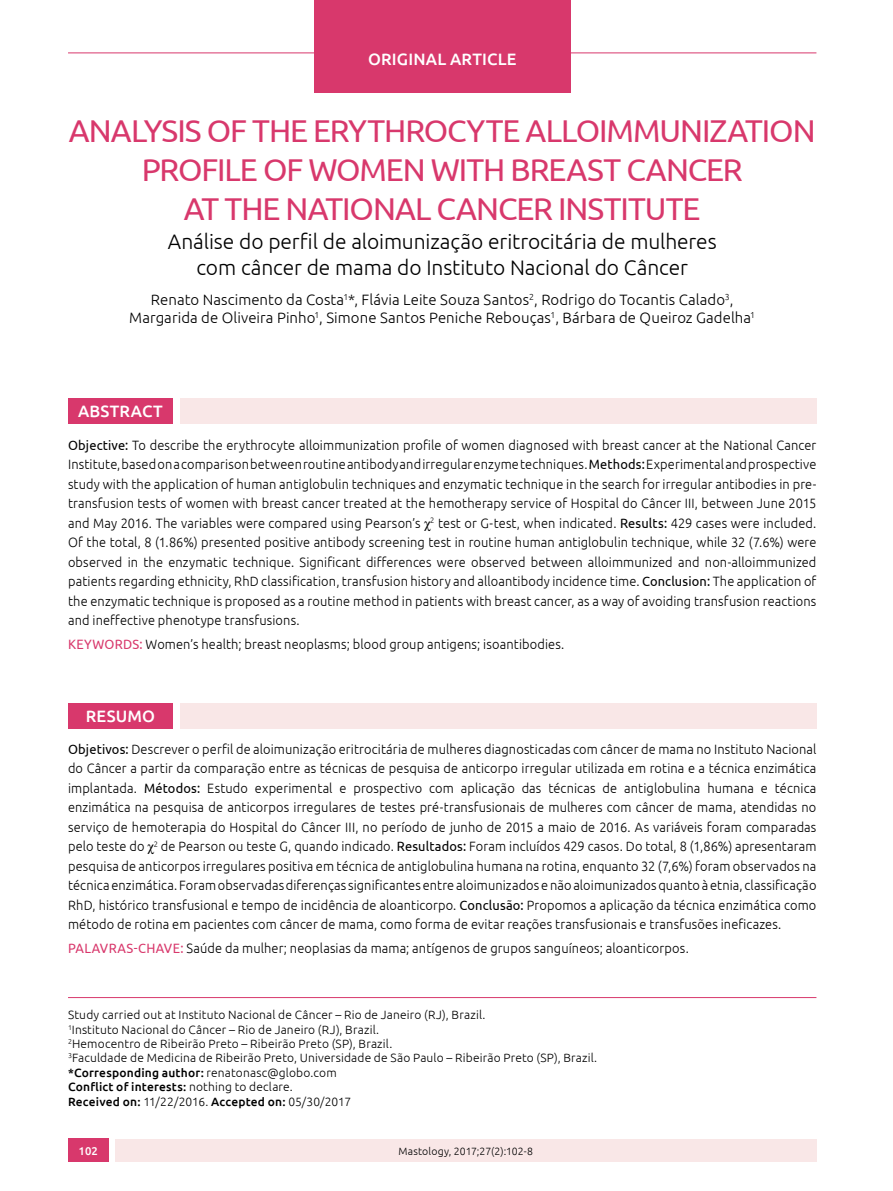
<style>
.page{position:relative;width:893px;height:1191px;background:#fff}
.page>*{position:absolute;margin:0;border:0;box-sizing:border-box;transform-origin:0 0}
.t1{font:31.5px/39px "Ubuntu";letter-spacing:-.03em;color:#d8386c;text-align:center}
.t2{font:300 21px/25.2px "Ubuntu";letter-spacing:-.005em;color:#000;text-align:center}
.t3{font:500 16.5px "Ubuntu";letter-spacing:.01em;color:#fff}
.t4{font:300 15px/18px "Ubuntu";letter-spacing:.005em;color:#000;text-align:center}
.t5{font:300 13.5px/19.5px "Ubuntu";letter-spacing:.01em;color:#000;text-align:justify;scale:.95 1}
.t6{font:300 12px/14.4px "Ubuntu";letter-spacing:.015em;color:#000}
.t7{font:500 11.25px "Ubuntu";color:#fff}
.t8{font:300 10.5px "Ubuntu";letter-spacing:.015em;color:#000}
.s1{font-weight:400}
.s2{font-weight:400;color:#d8386c}
.s3{font-weight:500}
</style>
<div class="page">
<div style="left:68px;top:1138px;width:40px;height:24px;background:#d8386c"></div>
<div style="left:115px;top:1139px;width:701px;height:23px;background:#f9e7e7"></div>
<hr style="left:68px;top:53px;width:748px;height:1px;background:#d8386c">
<hr style="left:68px;top:997px;width:748px;height:1px;background:#d8386c">
<div style="left:68px;top:702px;width:105px;height:26px;background:#d8386c"></div>
<div style="left:180px;top:702px;width:636px;height:26px;background:#f9e7e7"></div>
<div style="left:68px;top:398px;width:105px;height:26px;background:#d8386c"></div>
<div style="left:180px;top:398px;width:636px;height:26px;background:#f9e7e7"></div>
<div style="left:314px;top:0;width:256px;height:92px;background:#d8386c"></div>
<p class="t3" style="left:368px;top:49px;width:150px">ORIGINAL ARTICLE</p>
<h1 class="t1" style="left:69px;top:110px;width:748px">ANALYSIS OF THE ERYTHROCYTE ALLOIMMUNIZATION<br>PROFILE OF WOMEN WITH BREAST CANCER<br>AT THE NATIONAL CANCER INSTITUTE</h1>
<h2 class="t2" style="left:168px;top:229px;width:550px">Análise do perfil de aloimunização eritrocitária de mulheres com câncer de mama do Instituto Nacional do Câncer</h2>
<p class="t4" style="left:129px;top:290px;width:627px">Renato Nascimento da Costa<sup>1</sup>*, Flávia Leite Souza Santos<sup>2</sup>, Rodrigo do Tocantis Calado<sup>3</sup>,<br>Margarida de Oliveira Pinho<sup>1</sup>, Simone Santos Peniche Rebouças<sup>1</sup>, Bárbara de Queiroz Gadelha<sup>1</sup></p>
<p class="t3" style="left:78px;top:401px;width:86px">ABSTRACT</p>
<p class="t5" style="left:68px;top:435px;width:789px"><span class="s1">Objective:</span> To describe the erythrocyte alloimmunization profile of women diagnosed with breast cancer at the National Cancer Institute, based on a comparison between routine antibody and irregular enzyme techniques. <span class="s1">Methods:</span> Experimental and prospective study with the application of human antiglobulin techniques and enzymatic technique in the search for irregular antibodies in pre&shy;transfusion tests of women with breast cancer treated at the hemotherapy service of Hospital do Câncer III, between June 2015 and May 2016. The variables were compared using Pearson’s <sup>2</sup> test or G-test, when indicated. <span class="s1">Results:</span> 429 cases were included.<br>Of the total, 8 (1.86%) presented positive antibody screening test in routine human antiglobulin technique, while 32 (7.6%) were observed in the enzymatic technique. Significant differences were observed between alloimmunized and non-alloimmunized patients regarding ethnicity, RhD classification, transfusion history and alloantibody incidence time. <span class="s1">Conclusion:</span> The application of the enzymatic technique is proposed as a routine method in patients with breast cancer, as a way of avoiding transfusion reactions and ineffective phenotype transfusions.</p>
<p class="t5" style="left:68px;top:634px;width:524px"><span class="s2">KEYWORDS:</span> Women’s health; breast neoplasms; blood group antigens; isoantibodies.</p>
<p class="t3" style="left:86px;top:705px;width:71px">RESUMO</p>
<p class="t5" style="left:68px;top:739px;width:789px"><span class="s1">Objetivos:</span> Descrever o perfil de aloimunização eritrocitária de mulheres diagnosticadas com câncer de mama no Instituto Nacional do Câncer a partir da comparação entre as técnicas de pesquisa de anticorpo irregular utilizada em rotina e a técnica enzimática implantada. <span class="s1">Métodos:</span> Estudo experimental e prospectivo com aplicação das técnicas de antiglobulina humana e técnica enzimática na pesquisa de anticorpos irregulares de testes pré-transfusionais de mulheres com câncer de mama, atendidas no serviço de hemoterapia do Hospital do Câncer III, no período de junho de 2015 a maio de 2016. As variáveis foram comparadas pelo teste do <sup>2</sup> de Pearson ou teste G, quando indicado. <span class="s1">Resultados:</span> Foram incluídos 429 casos. Do total, 8 (1,86%) apresentaram pesquisa de anticorpos irregulares positiva em técnica de antiglobulina humana na rotina, enquanto 32 (7,6%) foram observados na técnica enzimática. Foram observadas diferenças significantes entre aloimunizados e não aloimunizados quanto à etnia, classificação RhD, histórico transfusional e tempo de incidência de aloanticorpo. <span class="s1">Conclusão:</span> Propomos a aplicação da técnica enzimática como método de rotina em pacientes com câncer de mama, como forma de evitar reações transfusionais e transfusões ineficazes.</p>
<p class="t5" style="left:68px;top:938px;width:655px"><span class="s2">PALAVRAS-CHAVE:</span> Saúde da mulher; neoplasias da mama; antígenos de grupos sanguíneos; aloanticorpos.</p>
<p class="t6" style="left:68px;top:1007px;width:531px">Study carried out at Instituto Nacional de Câncer – Rio de Janeiro (RJ), Brazil.<br><sup>1</sup>Instituto Nacional do Câncer – Rio de Janeiro (RJ), Brazil.<br><sup>2</sup>Hemocentro de Ribeirão Preto – Ribeirão Preto (SP), Brazil.<br><sup>3</sup>Faculdade de Medicina de Ribeirão Preto, Universidade de São Paulo – Ribeirão Preto (SP), Brazil. <span class="s3">*Corresponding author:</span> renatonasc@globo.com<br><span class="s3">Conflict of interests:</span> nothing to declare.<br><span class="s3">Received on:</span> 11/22/2016. <span class="s3">Accepted on:</span> 05/30/2017</p>
<p class="t7" style="left:79px;top:1143px;width:21px">102</p>
<p class="t8" style="left:398px;top:1144px;width:136px">Mastology, 2017;27(2):102-8</p>
</div>
